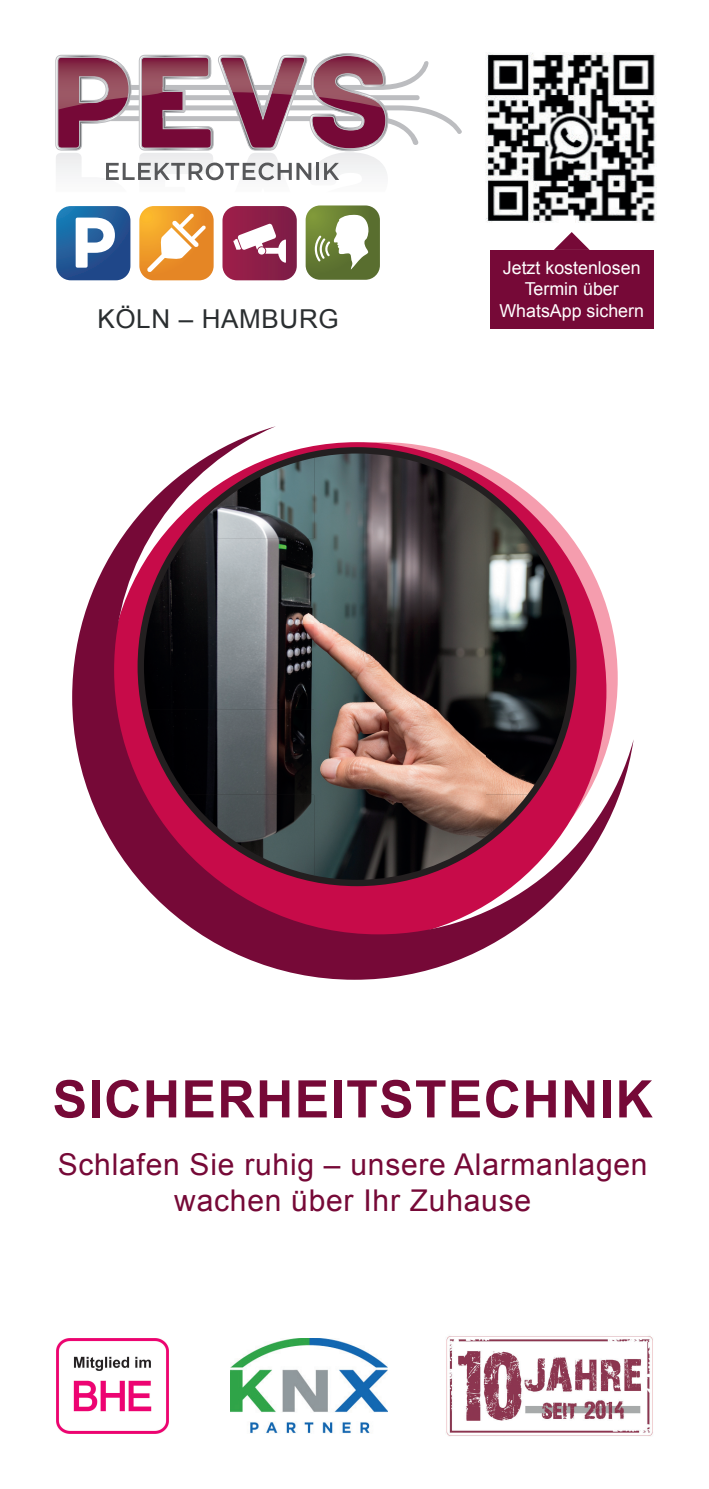
<style>
.page{position:relative;width:709px;height:1489px;background:#fff}
.page>*{position:absolute;margin:0;border:0;box-sizing:border-box;transform-origin:0 0}
.t1{font:700 51.75px "Arial";letter-spacing:.025em;color:#760937}
.t2{font:30px/36px "Arial";letter-spacing:.025em;color:#760937;text-align:center}
.t3{font:26px "Arial";letter-spacing:.025em;color:#2a2e30}
.t4{font:17.75px/21.5px "Arial";color:#fff;text-align:center}
</style>
<div class="page">
<svg style="left:72px;top:426px;width:561px;height:553px"></svg>
<img style="left:186px;top:458px;width:128px;height:80px">
<img style="left:314px;top:453px;width:171px;height:85px">
<img style="left:485px;top:496px;width:81px;height:128px">
<img style="left:148px;top:538px;width:337px;height:86px">
<img style="left:144px;top:624px;width:341px;height:85px">
<img style="left:485px;top:624px;width:85px;height:170px">
<img style="left:148px;top:709px;width:337px;height:85px">
<img style="left:186px;top:794px;width:128px;height:81px">
<img style="left:314px;top:794px;width:171px;height:85px">
<img style="left:485px;top:794px;width:42px;height:43px">
<img style="left:247px;top:153px;width:31px;height:28px">
<img style="left:311px;top:152px;width:76px;height:28px">
<svg style="left:106px;top:162px;width:205px;height:18px"></svg>
<hr style="left:316px;top:163px;width:3px;height:17px;background:#57585a">
<svg style="left:324px;top:163px;width:15px;height:17px"></svg>
<svg style="left:55px;top:53px;width:407px;height:98px"></svg>
<svg style="left:56px;top:206px;width:74px;height:74px"></svg>
<svg style="left:139px;top:206px;width:75px;height:74px"></svg>
<svg style="left:222px;top:206px;width:75px;height:74px"></svg>
<svg style="left:305px;top:205px;width:75px;height:75px"></svg>
<img style="left:486px;top:53px;width:171px;height:169px">
<div style="left:490px;top:250px;width:163px;height:78px;background:#760937"></div>
<svg style="left:554px;top:232px;width:35px;height:18px"></svg>
<img style="left:446px;top:1336px;width:207px;height:100px">
<img style="left:57px;top:1338px;width:112px;height:94px">
<img style="left:231px;top:1338px;width:157px;height:96px">
<p class="t3" style="left:97px;top:301px;width:243px">KÖLN – HAMBURG</p>
<p class="t4" style="left:499px;top:257px;width:146px">Jetzt kostenlosen<br>Termin über<br>WhatsApp sichern</p>
<h1 class="t1" style="left:53px;top:1065px;width:601px">SICHERHEITSTECHNIK</h1>
<p class="t2" style="left:58px;top:1146px;width:591px">Schlafen Sie ruhig – unsere Alarmanlagen wachen über Ihr Zuhause</p>
</div>
